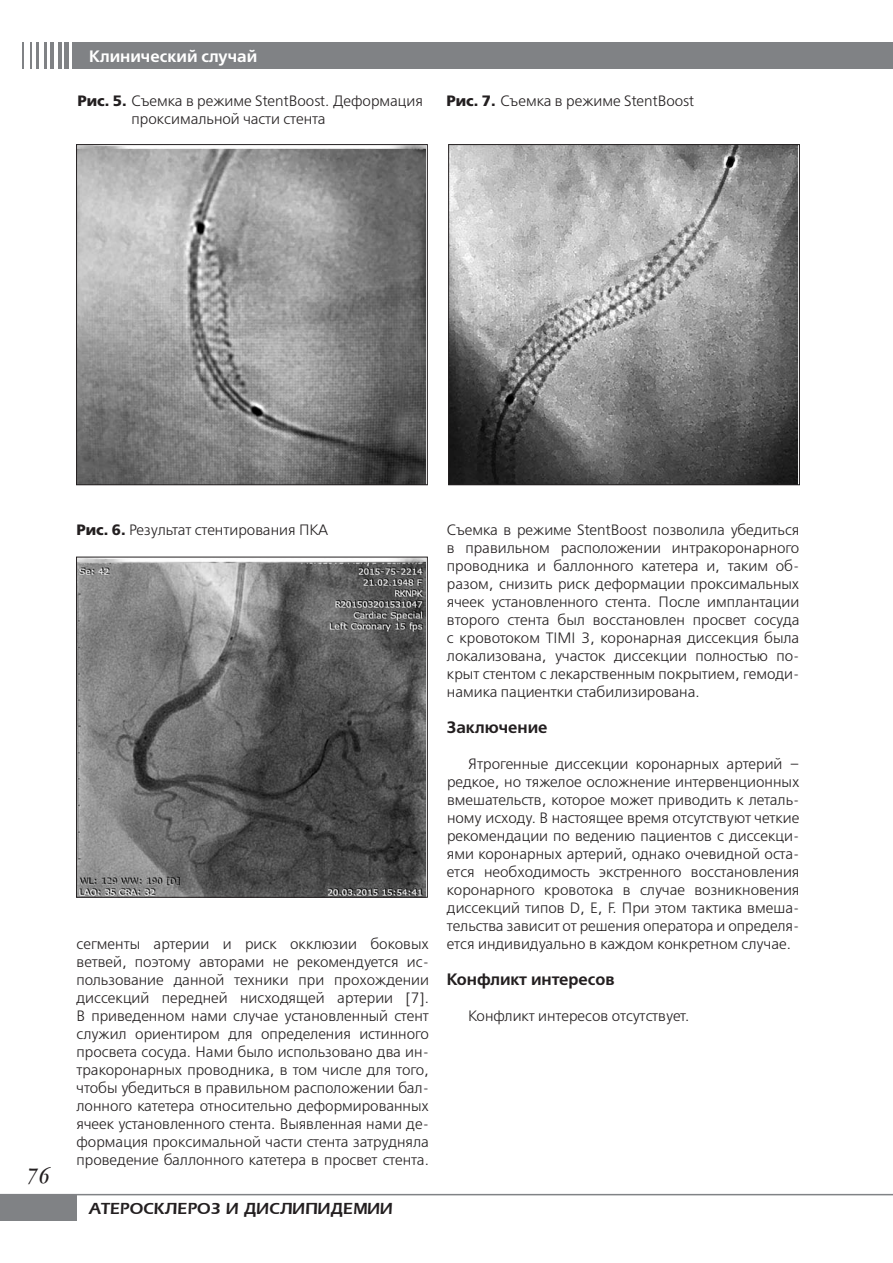
<style>
.page{position:relative;width:893px;height:1263px;background:#fff}
.page>*{position:absolute;margin:0;border:0;box-sizing:border-box;transform-origin:0 0}
.t1{font:italic 300 24px "Garamondcond";color:#231f20}
.t2{font:16.5px "Free Set Demi C";color:#231f20}
.t3{font:600 16.5px "Everest";color:#231f20}
.t4{font:16.5px "Free Set Demi C";color:#fff}
.t5{font:15px/18px "Free Set Light C";color:#231f20;text-align:justify}
.s1{font-family:"Free Set Bold C"}
</style>
<div class="page">
<svg style="left:23px;top:43px;width:1px;height:26px"></svg>
<svg style="left:30px;top:43px;width:1px;height:26px"></svg>
<hr style="left:37px;top:43px;width:2px;height:26px;background:#808285">
<hr style="left:44px;top:43px;width:2px;height:26px;background:#808285">
<hr style="left:51px;top:43px;width:3px;height:26px;background:#808285">
<hr style="left:58px;top:43px;width:3px;height:26px;background:#808285">
<hr style="left:65px;top:43px;width:4px;height:26px;background:#808285">
<hr style="left:72px;top:43px;width:4px;height:26px;background:#808285">
<div style="left:73px;top:43px;width:820px;height:26px;background:#808285"></div>
<div style="left:0;top:1194px;width:77px;height:26px;background:#808285"></div>
<hr style="left:0;top:1194px;width:893px;height:1px;background:#808285">
<img style="left:78px;top:559px;width:347px;height:337px">
<div style="left:76px;top:557px;width:352px;height:341px;border:1px solid #231f20"></div>
<img style="left:450px;top:146px;width:347px;height:337px">
<div style="left:448px;top:144px;width:352px;height:341px;border:1px solid #231f20"></div>
<img style="left:78px;top:146px;width:347px;height:337px">
<div style="left:76px;top:144px;width:352px;height:341px;border:1px solid #231f20"></div>
<p class="t4" style="left:89px;top:47px;width:169px">Клинический случай</p>
<p class="t5" style="left:78px;top:93px;width:347px"><span class="s1">Рис. 5.</span> Съемка в режиме StentBoost. Деформация</p>
<p class="t5" style="left:446px;top:93px;width:249px"><span class="s1">Рис. 7.</span> Съемка в режиме StentBoost</p>
<p class="t5" style="left:132px;top:111px;width:196px">проксимальной части стента</p>
<h1 class="t1" style="left:27px;top:1165px;width:24px">76</h1>
<p class="t5" style="left:77px;top:521px;width:253px"><span class="s1">Рис. 6.</span> Результат стентирования ПКА</p>
<p class="t5" style="left:77px;top:936px;width:354px">сегменты артерии и риск окклюзии боковых ветвей, поэтому авторами не рекомендуется ис&shy;пользование данной техники при прохождении диссекций передней нисходящей артерии [7].<br>В приведенном нами случае установленный стент служил ориентиром для определения истинного просвета сосуда. Нами было использовано два ин&shy;тракоронарных проводника, в том числе для того, чтобы убедиться в правильном расположении бал&shy;лонного катетера относительно деформированных ячеек установленного стента. Выявленная нами де&shy;формация проксимальной части стента затрудняла проведение баллонного катетера в просвет стента.</p>
<p class="t3" style="left:89px;top:1200px;width:305px">АТЕРОСКЛЕРОЗ И ДИСЛИПИДЕМИИ</p>
<p class="t5" style="left:447px;top:522px;width:354px">Съемка в режиме StentBoost позволила убедиться в правильном расположении интракоронарного проводника и баллонного катетера и, таким об&shy;разом, снизить риск деформации проксимальных ячеек установленного стента. После имплантации второго стента был восстановлен просвет сосуда с кровотоком TIMI 3, коронарная диссекция была локализована, участок диссекции полностью по&shy;крыт стентом с лекарственным покрытием, гемоди&shy;намика пациентки стабилизирована.</p>
<p class="t2" style="left:447px;top:718px;width:102px">Заключение</p>
<p class="t5" style="left:447px;top:756px;width:354px;text-indent:21px">Ятрогенные диссекции коронарных артерий – редкое, но тяжелое осложнение интервенционных вмешательств, которое может приводить к леталь&shy;ному исходу. В настоящее время отсутствуют четкие рекомендации по ведению пациентов с диссекци&shy;ями коронарных артерий, однако очевидной оста&shy;ется необходимость экстренного восстановления коронарного кровотока в случае возникновения диссекций типов D, E, F. При этом тактика вмеша&shy;тельства зависит от решения оператора и определя&shy;ется индивидуально в каждом конкретном случае.</p>
<p class="t2" style="left:447px;top:970px;width:169px">Конфликт интересов</p>
<p class="t5" style="left:468px;top:1008px;width:223px">Конфликт интересов отсутствует.</p>
</div>
